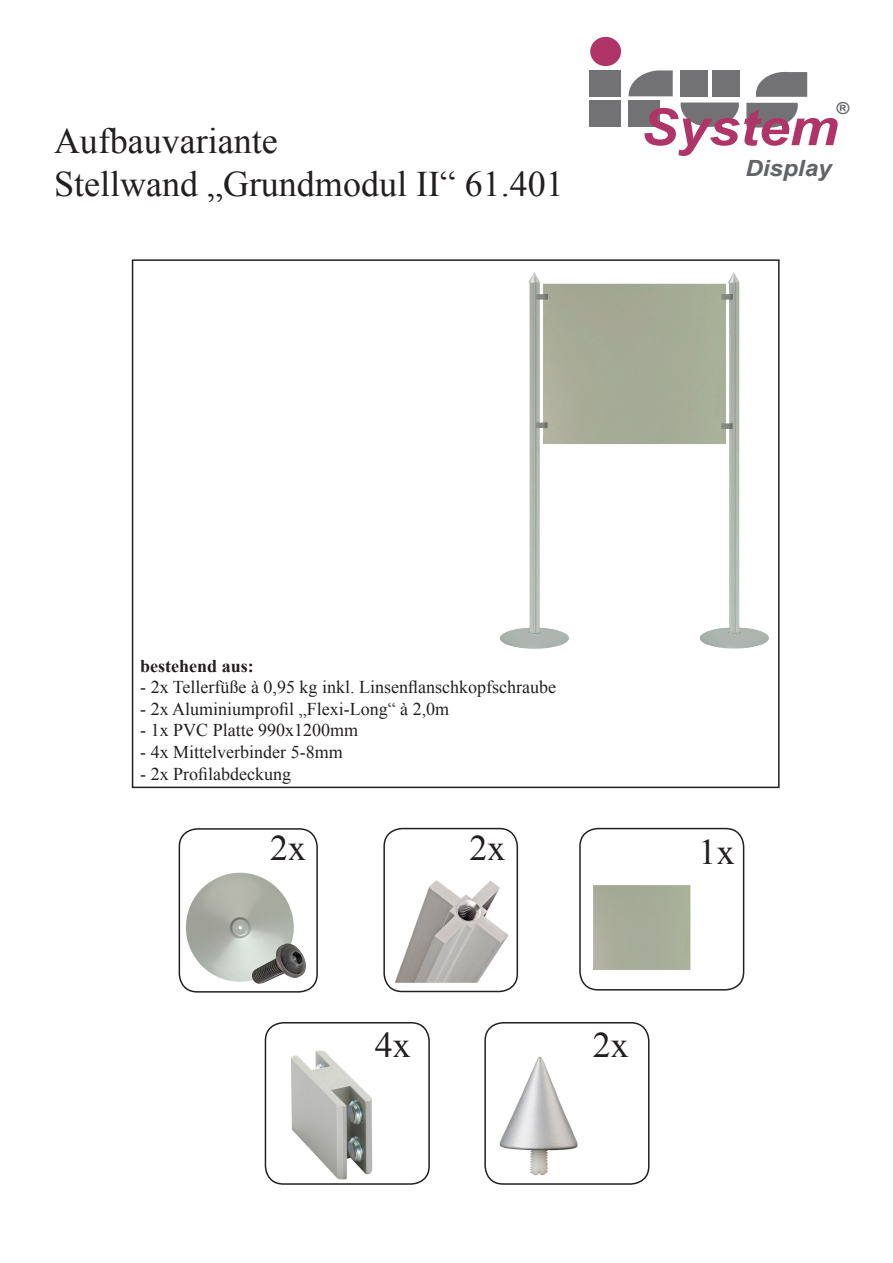
<style>
.page{position:relative;width:893px;height:1263px;background:#fff}
.page>*{position:absolute;margin:0;border:0;box-sizing:border-box;transform-origin:0 0}
.t1{font:italic 700 51.3px "Arial";color:#af3467;scale:1.09 1}
.t2{font:36px "Times New Roman";color:#231f20}
.t3{font:italic 700 22.35px "Arial";color:#626366;scale:1.09 1}
.t4{font:18px "Times New Roman";color:#231f20}
.t5{font:700 18px "Times New Roman";color:#231f20}
.t6{font:italic 700 16.5px "Arial";color:#626366;scale:1.05 1}
</style>
<div class="page">
<img style="left:500px;top:272px;width:269px;height:377px">
<div style="left:132px;top:259px;width:648px;height:529px;border:2px solid #231f20"></div>
<img style="left:388px;top:880px;width:129px;height:111px">
<div style="left:383px;top:828px;width:135px;height:164px;border:2px solid #231f20;border-radius:18px"></div>
<img style="left:183px;top:872px;width:111px;height:114px">
<div style="left:179px;top:828px;width:139px;height:164px;border:2px solid #231f20;border-radius:18px"></div>
<img style="left:581px;top:885px;width:110px;height:105px">
<div style="left:579px;top:828px;width:165px;height:162px;border:2px solid #231f20;border-radius:18px"></div>
<img style="left:266px;top:1050px;width:107px;height:130px">
<div style="left:265px;top:1022px;width:165px;height:163px;border:2px solid #231f20;border-radius:18px"></div>
<img style="left:489px;top:1056px;width:89px;height:125px">
<div style="left:484px;top:1022px;width:165px;height:163px;border:2px solid #231f20;border-radius:18px"></div>
<img style="left:250px;top:943px;width:56px;height:41px">
<div style="left:590px;top:37px;width:31px;height:29px;background:#af3467;border-radius:50%"></div>
<div style="left:590px;top:70px;width:31px;height:26px;background:#727275"></div>
<div style="left:590px;top:100px;width:31px;height:27px;background:#727275"></div>
<svg style="left:628px;top:70px;width:45px;height:26px"></svg>
<div style="left:628px;top:100px;width:31px;height:27px;background:#727275"></div>
<div style="left:680px;top:70px;width:28px;height:26px;background:#727275"></div>
<div style="left:712px;top:70px;width:28px;height:26px;background:#727275"></div>
<svg style="left:681px;top:103px;width:58px;height:24px"></svg>
<svg style="left:746px;top:103px;width:52px;height:25px"></svg>
<svg style="left:756px;top:72px;width:51px;height:25px"></svg>
<p class="t2" style="left:54px;top:116px;width:225px">Aufbauvariante</p>
<p class="t2" style="left:54px;top:159px;width:511px">Stellwand „Grundmodul II“ 61.401</p>
<p class="t1" style="left:641px;top:94px;width:183px">System</p>
<p class="t6" style="left:836px;top:97px;width:14px">®</p>
<p class="t3" style="left:745px;top:154px;width:81px">Display</p>
<p class="t5" style="left:140px;top:653px;width:115px">bestehend aus:</p>
<p class="t4" style="left:140px;top:675px;width:417px">- 2x Tellerfüße à 0,95 kg inkl. Linsenflanschkopfschraube</p>
<p class="t4" style="left:140px;top:697px;width:311px">- 2x Aluminiumprofil „Flexi-Long“ à 2,0m</p>
<p class="t4" style="left:140px;top:718px;width:220px">- 1x PVC Platte 990x1200mm</p>
<p class="t4" style="left:140px;top:740px;width:204px">- 4x Mittelverbinder 5-8mm</p>
<p class="t4" style="left:140px;top:761px;width:152px">- 2x Profilabdeckung</p>
<p class="t2" style="left:469px;top:823px;width:37px">2x</p>
<p class="t2" style="left:270px;top:824px;width:37px">2x</p>
<p class="t2" style="left:699px;top:827px;width:37px">1x</p>
<p class="t2" style="left:375px;top:1020px;width:37px">4x</p>
<p class="t2" style="left:593px;top:1020px;width:37px">2x</p>
</div>
